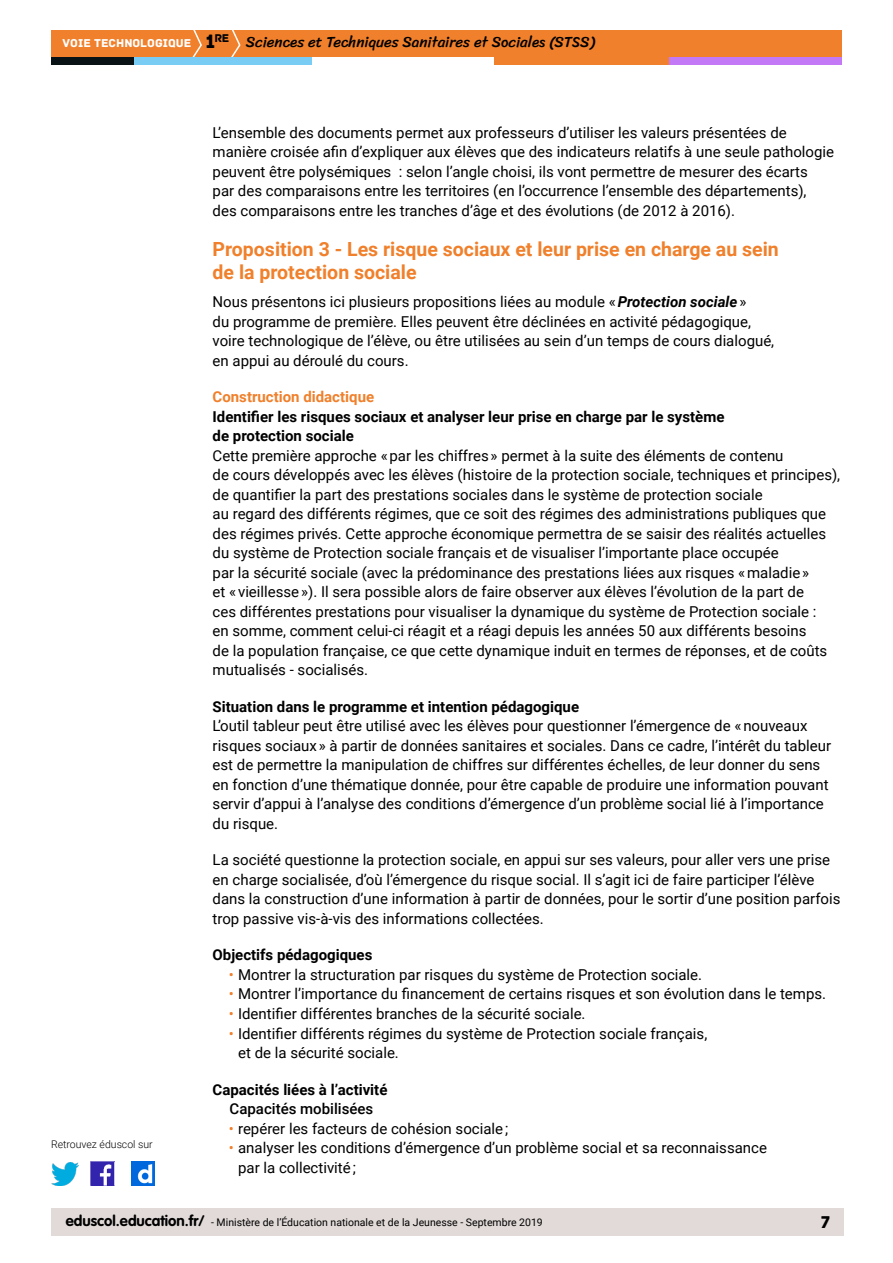
<style>
.page{position:relative;width:893px;height:1263px;background:#fff}
.page>*{position:absolute;margin:0;border:0;box-sizing:border-box;transform-origin:0 0}
.t1{font:700 19.5px/23.4px "Roboto";color:#f0802b}
.t2{font:18px "Archive";color:#000}
.t3{font:15px/19.5px "Roboto";color:#000}
.t4{font:700 15px/19.5px "Roboto";color:#000}
.t5{font:15px "Sriracha";color:#000}
.t6{font:700 15px "Roboto";color:#f0802b}
.t7{font:500 15px "Roboto";color:#000}
.t8{font:12px "Archive";color:#fff}
.t9{font:11.85px "Archive";color:#000}
.t10{font:10.5px "Roboto";color:#000}
.t11{font:300 10.5px "Roboto";color:#000}
.s1{font-size:20.4px}
.s2{font-weight:700;font-style:italic}
.s3{color:#f0802b}
.s4{font-family:"VAG Rounded Std";font-weight:700;font-size:15px}
</style>
<div class="page">
<div style="left:51px;top:1209px;width:792px;height:27px;background:#e1dad8"></div>
<img style="left:91px;top:1162px;width:23px;height:23px">
<img style="left:51px;top:1163px;width:28px;height:22px">
<img style="left:132px;top:1162px;width:22px;height:23px">
<div style="left:51px;top:30px;width:791px;height:27px;background:#f0802b"></div>
<svg style="left:192px;top:30px;width:10px;height:27px"></svg>
<svg style="left:231px;top:30px;width:10px;height:27px"></svg>
<div style="left:133px;top:57px;width:179px;height:8px;background:#79cdf4"></div>
<div style="left:51px;top:57px;width:82px;height:8px;background:#091316"></div>
<div style="left:667px;top:57px;width:175px;height:8px;background:#c379f6"></div>
<div style="left:494px;top:57px;width:175px;height:8px;background:#f0802b"></div>
<p class="t9" style="left:205px;top:31px;width:25px"><span class="s1">1</span>re</p>
<p class="t8" style="left:63px;top:36px;width:130px">VOIE TECHNOLOGIQUE</p>
<p class="t5" style="left:246px;top:33px;width:350px">Sciences et Techniques Sanitaires et Sociales (STSS)</p>
<p class="t11" style="left:51px;top:1137px;width:103px">Retrouvez éduscol sur</p>
<p class="t3" style="left:213px;top:122px;width:623px">L’ensemble des documents permet aux professeurs d’utiliser les valeurs présentées de manière croisée afin d’expliquer aux élèves que des indicateurs relatifs à une seule pathologie peuvent être polysémiques : selon l’angle choisi, ils vont permettre de mesurer des écarts<br>par des comparaisons entre les territoires (en l’occurrence l’ensemble des départements), des comparaisons entre les tranches d’âge et des évolutions (de 2012 à 2016).</p>
<h1 class="t1" style="left:213px;top:237px;width:568px">Proposition 3 - Les risque sociaux et leur prise en charge au sein de la protection sociale</h1>
<p class="t3" style="left:213px;top:292px;width:563px">Nous présentons ici plusieurs propositions liées au module « <span class="s2">Protection sociale</span> »<br>du programme de première. Elles peuvent être déclinées en activité pédagogique, voire technologique de l’élève, ou être utilisées au sein d’un temps de cours dialogué, en appui au déroulé du cours.</p>
<p class="t6" style="left:213px;top:386px;width:163px">Construction didactique</p>
<p class="t4" style="left:213px;top:406px;width:513px">Identifier les risques sociaux et analyser leur prise en charge par le système de protection sociale</p>
<p class="t3" style="left:213px;top:445px;width:629px">Cette première approche « par les chiffres » permet à la suite des éléments de contenu<br>de cours développés avec les élèves (histoire de la protection sociale, techniques et principes), de quantifier la part des prestations sociales dans le système de protection sociale<br>au regard des différents régimes, que ce soit des régimes des administrations publiques que des régimes privés. Cette approche économique permettra de se saisir des réalités actuelles du système de Protection sociale français et de visualiser l’importante place occupée<br>par la sécurité sociale (avec la prédominance des prestations liées aux risques « maladie »<br>et « vieillesse »). Il sera possible alors de faire observer aux élèves l’évolution de la part de<br>ces différentes prestations pour visualiser la dynamique du système de Protection sociale :<br>en somme, comment celui-ci réagit et a réagi depuis les années 50 aux différents besoins<br>de la population française, ce que cette dynamique induit en termes de réponses, et de coûts mutualisés - socialisés.</p>
<p class="t4" style="left:213px;top:696px;width:368px">Situation dans le programme et intention pédagogique</p>
<p class="t3" style="left:213px;top:716px;width:620px">L’outil tableur peut être utilisé avec les élèves pour questionner l’émergence de « nouveaux risques sociaux » à partir de données sanitaires et sociales. Dans ce cadre, l’intérêt du tableur est de permettre la manipulation de chiffres sur différentes échelles, de leur donner du sens en fonction d’une thématique donnée, pour être capable de produire une information pouvant servir d’appui à l’analyse des conditions d’émergence d’un problème social lié à l’importance du risque.</p>
<p class="t3" style="left:213px;top:850px;width:629px">La société questionne la protection sociale, en appui sur ses valeurs, pour aller vers une prise en charge socialisée, d’où l’émergence du risque social. Il s’agit ici de faire participer l’élève dans la construction d’une information à partir de données, pour le sortir d’une position parfois trop passive vis-à-vis des informations collectées.</p>
<p class="t4" style="left:213px;top:945px;width:161px">Objectifs pédagogiques</p>
<p class="t3" style="left:229px;top:964px;width:475px"><span class="s3">•</span> Montrer la structuration par risques du système de Protection sociale.</p>
<p class="t3" style="left:229px;top:984px;width:599px"><span class="s3">•</span> Montrer l’importance du financement de certains risques et son évolution dans le temps.</p>
<p class="t3" style="left:229px;top:1003px;width:358px"><span class="s3">•</span> Identifier différentes branches de la sécurité sociale.</p>
<p class="t3" style="left:238px;top:1023px;width:471px;text-indent:-9px"><span class="s3">•</span> Identifier différents régimes du système de Protection sociale français, et de la sécurité sociale.</p>
<p class="t4" style="left:213px;top:1079px;width:176px">Capacités liées à l’activité</p>
<p class="t7" style="left:230px;top:1098px;width:145px">Capacités mobilisées</p>
<p class="t3" style="left:229px;top:1118px;width:281px"><span class="s3">•</span> repérer les facteurs de cohésion sociale ;</p>
<p class="t3" style="left:238px;top:1137px;width:530px;text-indent:-9px"><span class="s3">•</span> analyser les conditions d’émergence d’un problème social et sa reconnaissance par la collectivité ;</p>
<p class="t10" style="left:66px;top:1215px;width:478px"><span class="s4">eduscol.education.fr/</span> - Ministère de l’Éducation nationale et de la Jeunesse - Septembre 2019</p>
<p class="t2" style="left:820px;top:1211px;width:11px">7</p>
</div>
